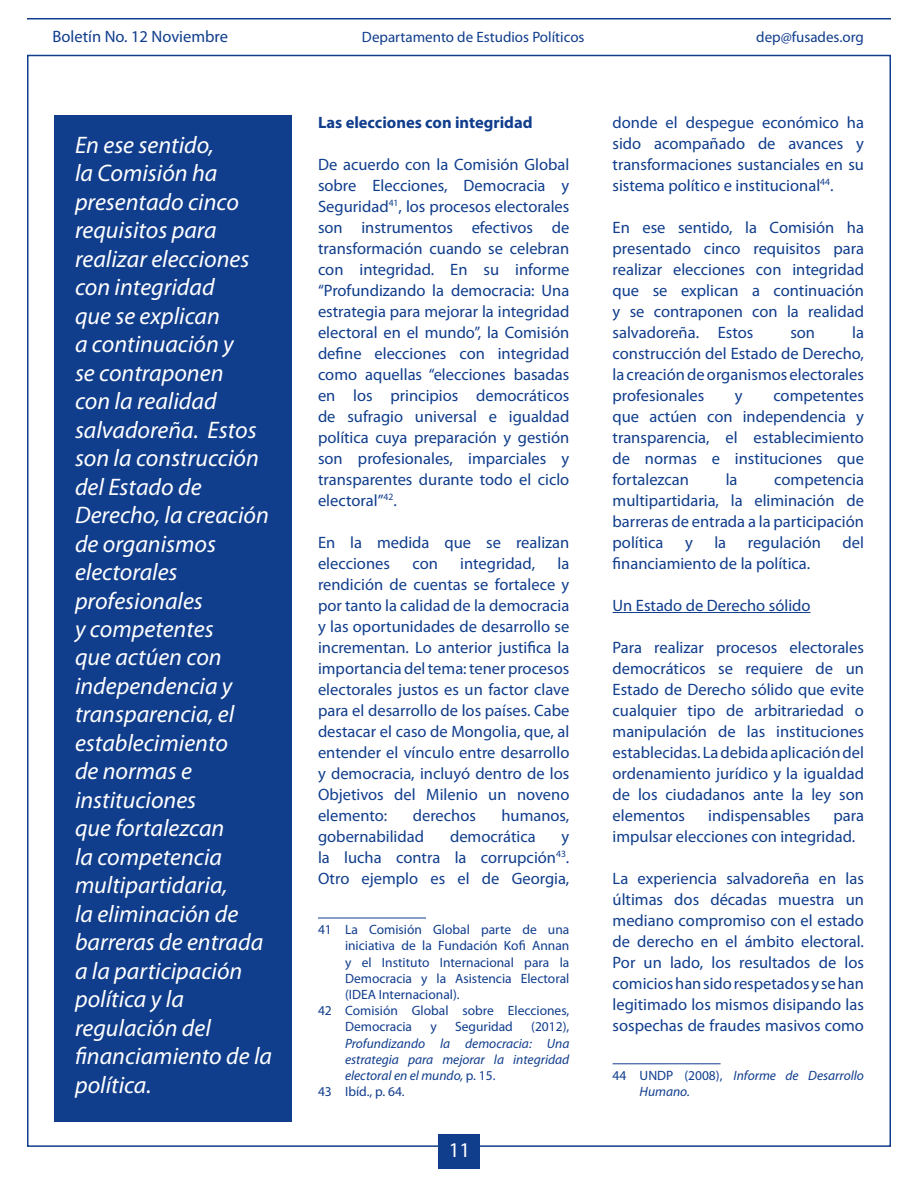
<style>
.page{position:relative;width:918px;height:1188px;background:#fff}
.page>*{position:absolute;margin:0;border:0;box-sizing:border-box;transform-origin:0 0}
.t1{font:italic 24px/28.5px "Myriad Pro";color:#fff}
.t2{font:21px "Myriad Pro";color:#fff}
.t3{font:16.5px/21px "Myriad Pro";color:#103d8c;text-align:justify}
.t4{font:700 16.5px "Myriad Pro";color:#103d8c}
.t5{font:15px "Myriad Pro";color:#103d8c}
.t6{font:13.5px "Myriad Pro";color:#103d8c}
.t7{font:italic 13.5px/16.2px "Myriad Pro";color:#103d8c}
.s1{font-style:normal}
</style>
<div class="page">
<hr style="left:27px;top:18px;width:864px;height:1px;background:#103d8c">
<div style="left:438px;top:1134px;width:42px;height:34px;background:#103d8c"></div>
<hr style="left:318px;top:918px;width:108px;height:1px;background:#103d8c">
<hr style="left:613px;top:612px;width:198px;height:1px;background:#103d8c">
<hr style="left:613px;top:1063px;width:108px;height:1px;background:#103d8c">
<div style="left:54px;top:116px;width:238px;height:1006px;background:#103d8c"></div>
<p class="t3" style="left:52px;top:26px;width:177px">Boletín No. 12 Noviembre</p>
<p class="t5" style="left:362px;top:28px;width:224px">Departamento de Estudios Políticos</p>
<p class="t5" style="left:756px;top:28px;width:109px">dep@fusades.org</p>
<p class="t1" style="left:75px;top:130px;width:199px">En ese sentido,<br>la Comisión ha presentado cinco requisitos para realizar elecciones con integridad<br>que se explican<br>a continuación y<br>se contraponen<br>con la realidad salvadoreña. Estos son la construcción del Estado de<br>Derecho, la creación de organismos electorales profesionales<br>y competentes<br>que actúen con independencia y transparencia, el establecimiento<br>de normas e instituciones<br>que fortalezcan<br>la competencia multipartidaria,<br>la eliminación de barreras de entrada a la participación política y la regulación del financiamiento de la política.</p>
<p class="t4" style="left:318px;top:112px;width:216px">Las elecciones con integridad</p>
<p class="t3" style="left:318px;top:154px;width:253px">De acuerdo con la Comisión Global sobre Elecciones, Democracia y Seguridad<sup>41</sup>, los procesos electorales son instrumentos efectivos de transformación cuando se celebran con integridad. En su informe “Profundizando la democracia: Una estrategia para mejorar la integridad electoral en el mundo”, la Comisión define elecciones con integridad como aquellas “elecciones basadas en los principios democráticos de sufragio universal e igualdad política cuya preparación y gestión son profesionales, imparciales y transparentes durante todo el ciclo electoral”<sup>42</sup>.</p>
<p class="t3" style="left:318px;top:532px;width:253px">En la medida que se realizan elecciones</p>
<p class="t3" style="left:318px;top:553px;width:253px;text-indent:240px">la rendición de cuentas se fortalece y por tanto la calidad de la democracia y las oportunidades de desarrollo se incrementan. Lo anterior justifica la importancia del tema: tener procesos electorales justos es un factor clave para el desarrollo de los países. Cabe destacar el caso de Mongolia, que, al entender el vínculo entre desarrollo y democracia, incluyó dentro de los Objetivos del Milenio un noveno elemento:</p>
<p class="t3" style="left:412px;top:553px;width:27px">con</p>
<p class="t3" style="left:460px;top:553px;width:76px">integridad,</p>
<p class="t3" style="left:413px;top:805px;width:65px">derechos</p>
<p class="t3" style="left:501px;top:805px;width:69px">humanos,</p>
<p class="t3" style="left:318px;top:826px;width:108px">gobernabilidad</p>
<p class="t3" style="left:450px;top:826px;width:87px">democrática</p>
<p class="t3" style="left:318px;top:826px;width:253px;text-indent:244px">y la lucha contra la corrupción<sup>43</sup>.<br>Otro ejemplo es el de Georgia,</p>
<p class="t6" style="left:318px;top:921px;width:253px">41 La Comisión Global parte de una</p>
<p class="t6" style="left:345px;top:938px;width:226px">iniciativa de la Fundación Kofi Annan</p>
<p class="t6" style="left:345px;top:954px;width:226px">y el Instituto Internacional para la</p>
<p class="t6" style="left:345px;top:970px;width:226px">Democracia y la Asistencia Electoral</p>
<p class="t6" style="left:345px;top:986px;width:116px">(IDEA Internacional).</p>
<p class="t6" style="left:318px;top:1002px;width:253px">42 Comisión Global sobre Elecciones,</p>
<p class="t6" style="left:345px;top:1019px;width:69px">Democracia</p>
<p class="t6" style="left:430px;top:1019px;width:8px">y</p>
<p class="t6" style="left:455px;top:1019px;width:59px">Seguridad</p>
<p class="t6" style="left:531px;top:1019px;width:40px">(2012),</p>
<p class="t7" style="left:345px;top:1035px;width:226px">Profundizando la democracia: Una</p>
<p class="t7" style="left:345px;top:1051px;width:226px">estrategia para mejorar la integridad</p>
<p class="t7" style="left:345px;top:1067px;width:152px">electoral en el mundo, <span class="s1">p. 15.</span></p>
<p class="t6" style="left:318px;top:1083px;width:88px">43 Ibíd., p. 64.</p>
<p class="t2" style="left:449px;top:1137px;width:23px">11</p>
<p class="t3" style="left:613px;top:112px;width:253px">donde el despegue económico ha sido acompañado de avances y transformaciones sustanciales en su sistema político e institucional<sup>44</sup>.</p>
<p class="t3" style="left:613px;top:217px;width:253px">En ese sentido, la Comisión ha presentado cinco requisitos para realizar elecciones con integridad que se explican a continuación y se contraponen con la realidad salvadoreña. Estos</p>
<p class="t3" style="left:613px;top:322px;width:253px;text-indent:240px">la construcción del Estado de Derecho, la creación de organismos electorales profesionales</p>
<p class="t3" style="left:790px;top:322px;width:26px">son</p>
<p class="t3" style="left:613px;top:385px;width:253px;text-indent:161px">competentes que actúen con independencia y transparencia, el establecimiento de normas e instituciones que fortalezcan</p>
<p class="t3" style="left:735px;top:385px;width:9px">y</p>
<p class="t3" style="left:726px;top:469px;width:13px">la</p>
<p class="t3" style="left:613px;top:469px;width:253px;text-indent:162px">competencia multipartidaria, la eliminación de barreras de entrada a la participación política</p>
<p class="t3" style="left:685px;top:532px;width:9px">y</p>
<p class="t3" style="left:714px;top:532px;width:13px">la</p>
<p class="t3" style="left:748px;top:532px;width:75px">regulación</p>
<p class="t3" style="left:843px;top:532px;width:23px">del</p>
<p class="t3" style="left:613px;top:553px;width:199px">financiamiento de la política.</p>
<p class="t3" style="left:613px;top:595px;width:199px">Un Estado de Derecho sólido</p>
<p class="t3" style="left:613px;top:637px;width:253px">Para realizar procesos electorales democráticos se requiere de un Estado de Derecho sólido que evite cualquier tipo de arbitrariedad o manipulación de las instituciones establecidas. La debida aplicación del ordenamiento jurídico y la igualdad de los ciudadanos ante la ley son elementos</p>
<p class="t3" style="left:708px;top:805px;width:104px">indispensables</p>
<p class="t3" style="left:613px;top:805px;width:253px;text-indent:221px">para impulsar elecciones con integridad.</p>
<p class="t3" style="left:613px;top:868px;width:253px">La experiencia salvadoreña en las últimas dos décadas muestra un mediano compromiso con el estado de derecho en el ámbito electoral.<br>Por un lado, los resultados de los comicios han sido respetados y se han legitimado los mismos disipando las sospechas de fraudes masivos como</p>
<p class="t7" style="left:640px;top:1067px;width:226px;text-indent:-27px"><span class="s1">44 UNDP (2008),</span> Informe de Desarrollo<br>Humano.</p>
</div>
